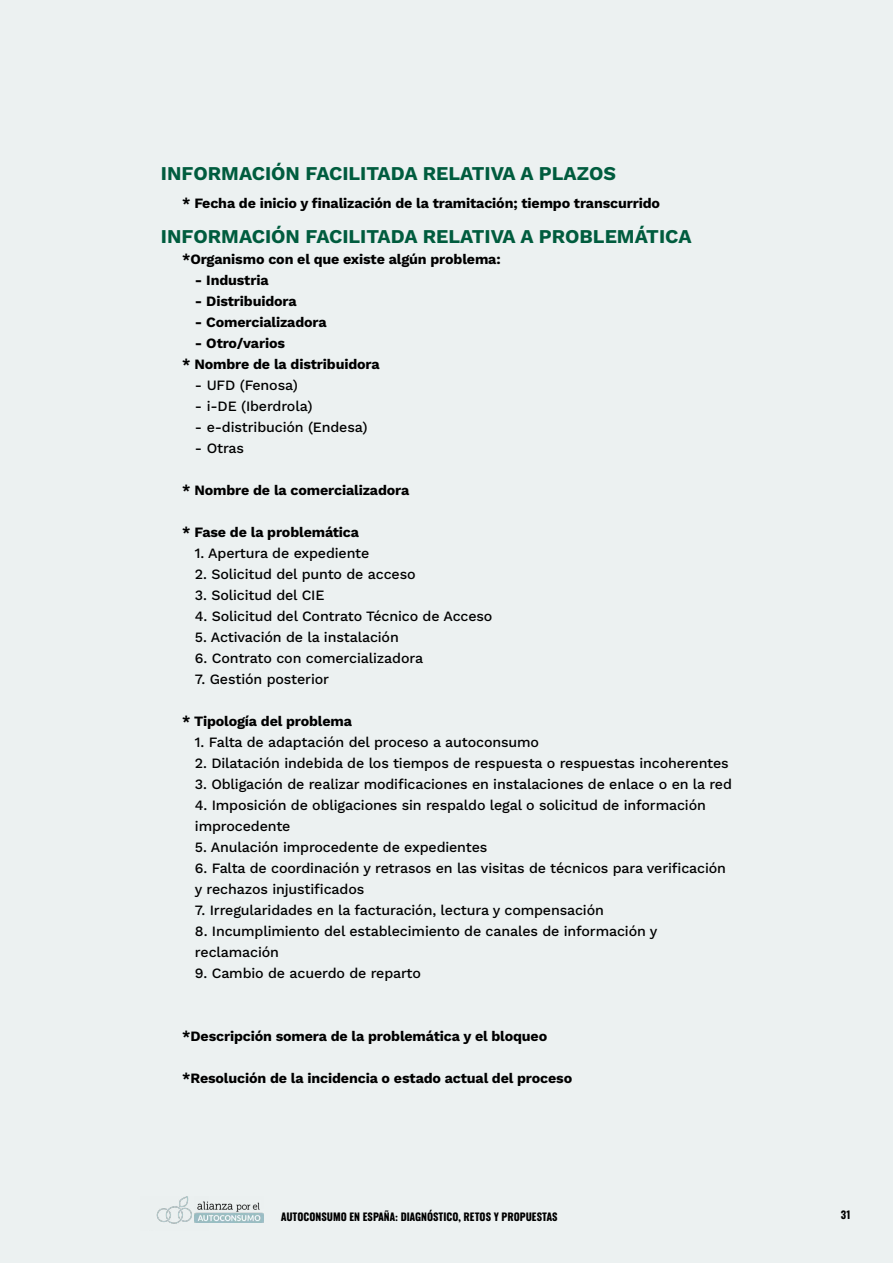
<style>
.page{position:relative;width:893px;height:1263px;background:#ecf1f1}
.page>*{position:absolute;margin:0;border:0;box-sizing:border-box;transform-origin:0 0}
.t1{font:700 19.5px "Work Sans";color:#005c3e}
.t2{font:500 14.25px/21px "Work Sans";letter-spacing:-.01em;color:#000}
.t3{font:700 14.25px/21px "Work Sans";letter-spacing:-.01em;color:#000}
.t4{font:10.5px "Zodiac Sans Bulgarian";color:#000}
</style>
<div class="page">
<img style="left:208px;top:1202px;width:56px;height:20px">
<img style="left:156px;top:1196px;width:52px;height:28px">
<h1 class="t1" style="left:161px;top:159px;width:456px">INFORMACIÓN FACILITADA RELATIVA A PLAZOS</h1>
<p class="t3" style="left:182px;top:192px;width:479px">* Fecha de inicio y finalización de la tramitación; tiempo transcurrido</p>
<h1 class="t1" style="left:161px;top:222px;width:532px">INFORMACIÓN FACILITADA RELATIVA A PROBLEMÁTICA</h1>
<p class="t3" style="left:182px;top:248px;width:320px">*Organismo con el que existe algún problema:</p>
<p class="t3" style="left:195px;top:269px;width:75px">- Industria</p>
<p class="t3" style="left:195px;top:290px;width:103px">- Distribuidora</p>
<p class="t3" style="left:195px;top:311px;width:133px">- Comercializadora</p>
<p class="t3" style="left:182px;top:332px;width:199px;text-indent:13px">- Otro/varios<br>* Nombre de la distribuidora</p>
<p class="t2" style="left:195px;top:374px;width:104px">- UFD (Fenosa)</p>
<p class="t2" style="left:195px;top:395px;width:119px">- i-DE (Iberdrola)</p>
<p class="t2" style="left:195px;top:416px;width:174px">- e-distribución (Endesa)</p>
<p class="t2" style="left:195px;top:437px;width:51px">- Otras</p>
<p class="t3" style="left:182px;top:479px;width:229px">* Nombre de la comercializadora</p>
<p class="t3" style="left:182px;top:521px;width:178px">* Fase de la problemática</p>
<p class="t2" style="left:195px;top:542px;width:176px">1. Apertura de expediente</p>
<p class="t2" style="left:195px;top:563px;width:222px">2. Solicitud del punto de acceso</p>
<p class="t2" style="left:195px;top:584px;width:131px">3. Solicitud del CIE</p>
<p class="t2" style="left:195px;top:605px;width:299px">4. Solicitud del Contrato Técnico de Acceso</p>
<p class="t2" style="left:195px;top:626px;width:205px">5. Activación de la instalación</p>
<p class="t2" style="left:195px;top:647px;width:230px">6. Contrato con comercializadora</p>
<p class="t2" style="left:195px;top:668px;width:136px">7. Gestión posterior</p>
<p class="t3" style="left:182px;top:710px;width:171px">* Tipología del problema</p>
<p class="t2" style="left:195px;top:731px;width:346px">1. Falta de adaptación del proceso a autoconsumo</p>
<p class="t2" style="left:195px;top:752px;width:535px">2. Dilatación indebida de los tiempos de respuesta o respuestas incoherentes</p>
<p class="t2" style="left:195px;top:773px;width:538px">3. Obligación de realizar modificaciones en instalaciones de enlace o en la red</p>
<p class="t2" style="left:195px;top:794px;width:512px">4. Imposición de obligaciones sin respaldo legal o solicitud de información improcedente</p>
<p class="t2" style="left:195px;top:836px;width:294px">5. Anulación improcedente de expedientes</p>
<p class="t2" style="left:195px;top:857px;width:532px">6. Falta de coordinación y retrasos en las visitas de técnicos para verificación y rechazos injustificados</p>
<p class="t2" style="left:195px;top:899px;width:410px">7. Irregularidades en la facturación, lectura y compensación</p>
<p class="t2" style="left:195px;top:920px;width:464px">8. Incumplimiento del establecimiento de canales de información y reclamación</p>
<p class="t2" style="left:195px;top:962px;width:228px">9. Cambio de acuerdo de reparto</p>
<p class="t3" style="left:182px;top:1025px;width:366px">*Descripción somera de la problemática y el bloqueo</p>
<p class="t3" style="left:182px;top:1067px;width:391px">*Resolución de la incidencia o estado actual del proceso</p>
<p class="t4" style="left:281px;top:1211px;width:278px">AUTOCONSUMO EN ESPAÑA: DIAGNÓSTICO, RETOS Y PROPUESTAS</p>
<p class="t4" style="left:841px;top:1209px;width:11px">31</p>
</div>
